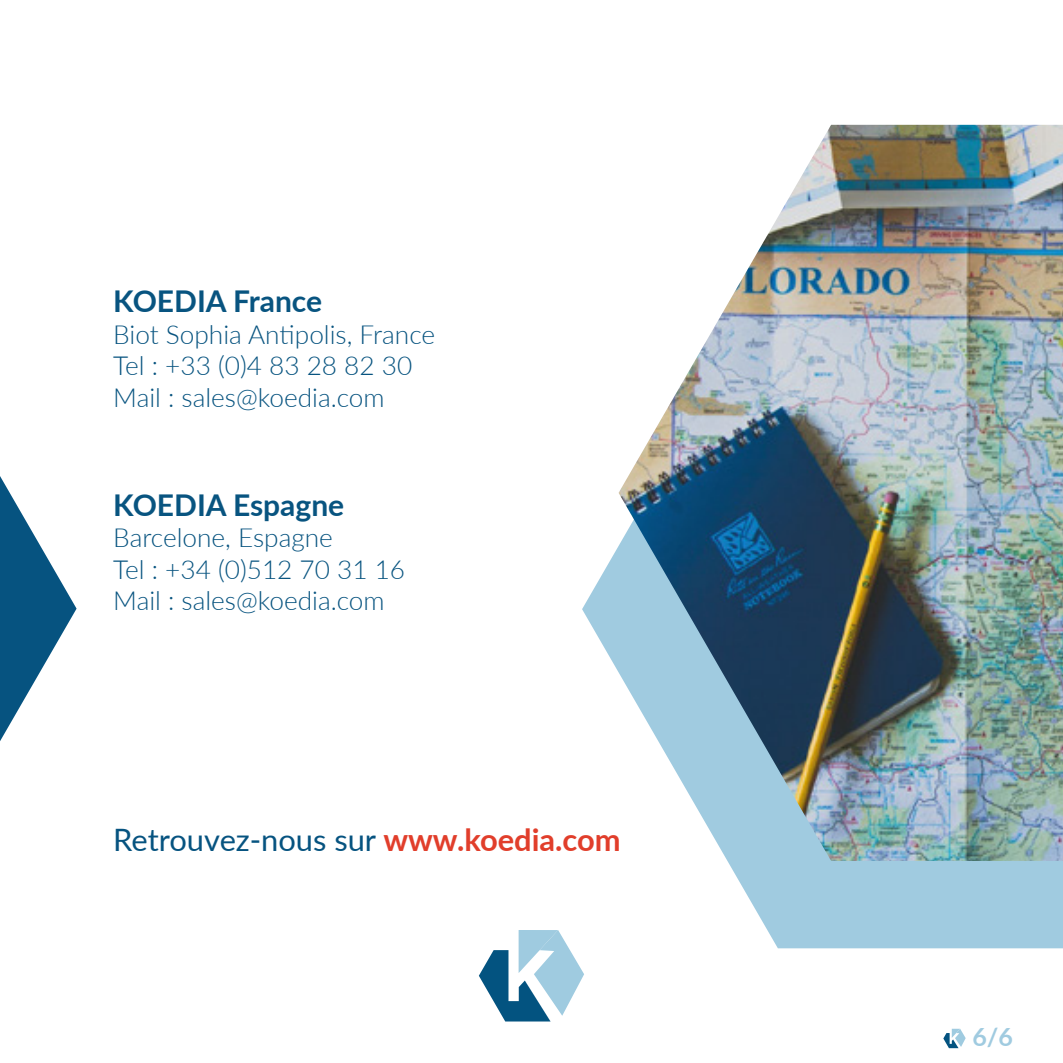
<style>
.page{position:relative;width:1063px;height:1063px;background:#fff}
.page>*{position:absolute;margin:0;border:0;box-sizing:border-box;transform-origin:0 0}
.t1{font:30.75px "Lato";color:#065380}
.t2{font:700 30px "Lato";color:#085480}
.t3{font:300 26.25px/31.5px "Lato";color:#085480}
.t4{font:700 25px "Lato";color:#a0cbe0}
.s1{font-weight:700;color:#e13e2b}
</style>
<div class="page">
<svg style="left:582px;top:492px;width:481px;height:456px;fill:#a0cbe0"></svg>
<img style="left:619px;top:125px;width:444px;height:736px">
<svg style="left:0;top:476px;width:77px;height:265px"></svg>
<svg style="left:943px;top:1029px;width:23px;height:19px"></svg>
<svg style="left:479px;top:930px;width:105px;height:92px"></svg>
<p class="t2" style="left:113px;top:279px;width:210px">KOEDIA France</p>
<p class="t3" style="left:113px;top:318px;width:323px">Biot Sophia Antipolis, France<br>Tel : +33 (0)4 83 28 82 30<br>Mail : sales@koedia.com</p>
<p class="t2" style="left:113px;top:483px;width:232px">KOEDIA Espagne</p>
<p class="t3" style="left:113px;top:521px;width:293px">Barcelone, Espagne<br>Tel : +34 (0)512 70 31 16<br>Mail : sales@koedia.com</p>
<p class="t1" style="left:113px;top:817px;width:509px">Retrouvez-nous sur <span class="s1">www.koedia.com</span></p>
<p class="t4" style="left:972px;top:1018px;width:42px">6/6</p>
</div>
